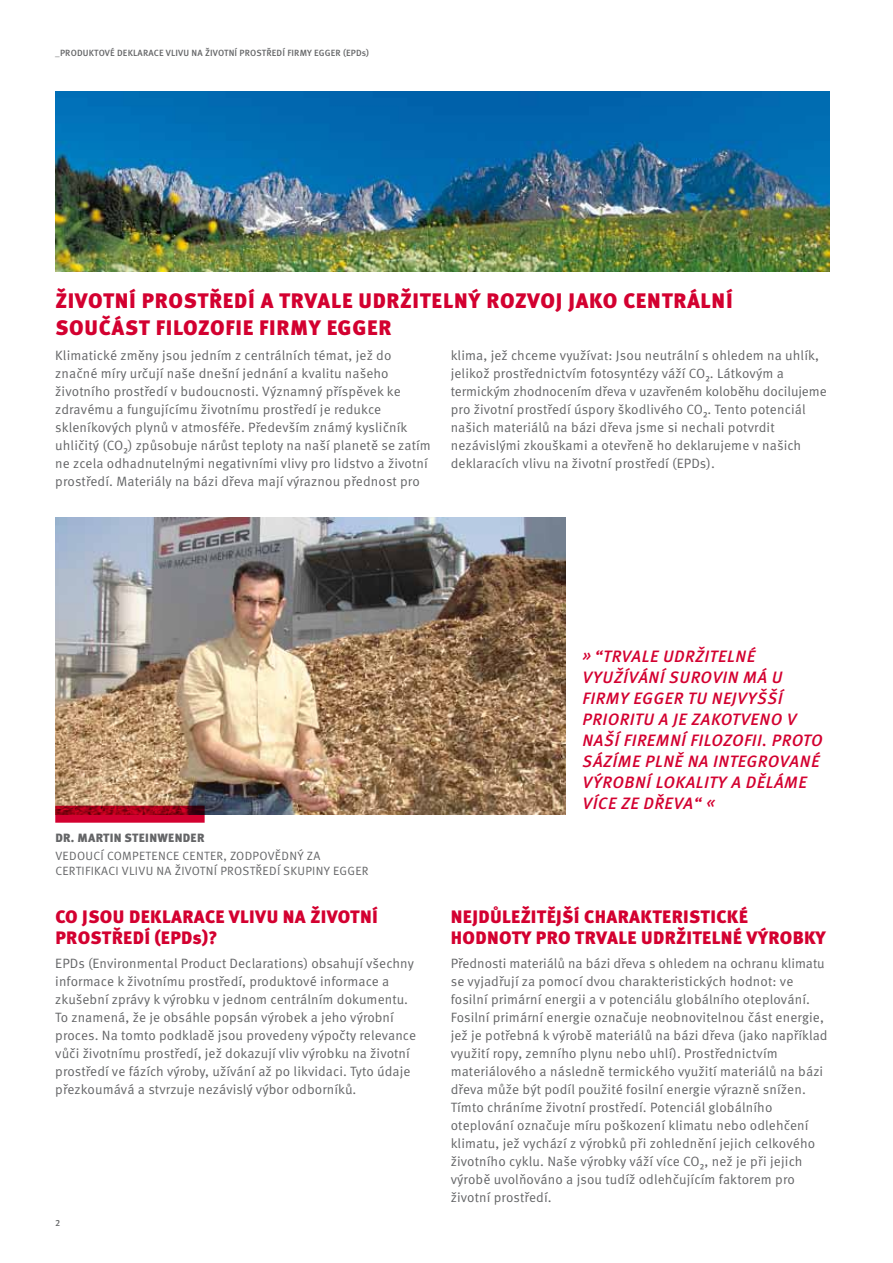
<style>
.page{position:relative;width:893px;height:1263px;background:#fff}
.page>*{position:absolute;margin:0;border:0;box-sizing:border-box;transform-origin:0 0}
.t1{font:900 21px/27px "Meta Pro";letter-spacing:.035em;color:#d30030}
.t2{font:900 18px/21px "Meta Pro";letter-spacing:.02em;color:#d30030}
.t3{font:900 18px "Meta Pro";letter-spacing:.04em;color:#d30030}
.t4{font:italic 500 16.5px/21px "Meta Pro";letter-spacing:.035em;color:#d30030}
.t5{font:13.5px/18px "Meta Pro";letter-spacing:.005em;color:#646567}
.t6{font:12px "Meta Pro";letter-spacing:.025em;color:#646567}
.t7{font:900 12px "Meta Pro";letter-spacing:.025em;color:#646567}
.t8{font:500 9px "Meta Pro";letter-spacing:.02em;color:#646567}
</style>
<div class="page">
<img style="left:55px;top:518px;width:511px;height:297px">
<svg style="left:55px;top:806px;width:150px;height:17px;background:#b20526"></svg>
<img style="left:55px;top:92px;width:774px;height:179px">
<p class="t8" style="left:55px;top:47px;width:315px">_PRODUKTOVÉ DEKLARACE VLIVU NA ŽIVOTNÍ PROSTŘEDÍ FIRMY EGGER (EPDs)</p>
<h1 class="t1" style="left:55px;top:287px;width:657px">ŽIVOTNÍ PROSTŘEDÍ A TRVALE UDRŽITELNÝ ROZVOJ JAKO CENTRÁLNÍ<br>SOUČÁST FILOZOFI E FIRM</h1>
<h1 class="t1" style="left:309px;top:314px;width:84px">Y EGGER</h1>
<p class="t5" style="left:55px;top:346px;width:377px">Klimatické změny jsou jedním z centrálních témat, jež do značné míry určují naše dnešní jednání a kvalitu našeho životního prostředí v budoucnosti. Významný příspěvek ke zdravému a fungujícímu životnímu prostředí je redukce skleníkových plynů v atmosféře. Především známý kysličník uhličitý (CO₂) způsobuje nárůst teploty na naší planetě se zatím ne zcela odhadnutelnými negativními vlivy pro lidstvo a životní prostředí. Materiály na bázi dřeva mají výraznou přednost pro</p>
<p class="t5" style="left:451px;top:346px;width:378px">klima, jež chceme využívat: Jsou neutrální s ohledem na uhlík, jelikož prostřednictvím fotosyntézy váží CO₂. Látkovým a termickým zhodnocením dřeva v uzavřeném koloběhu docilujeme pro životní prostředí úspory škodlivého CO₂. Tento potenciál našich materiálů na bázi dřeva jsme si nechali potvrdit nezávislými zkouškami a otevřeně ho deklarujeme v našich deklaracích vlivu na životní prostředí (EPDs).</p>
<p class="t7" style="left:55px;top:830px;width:148px">DR. MARTIN STEINWENDER</p>
<p class="t6" style="left:55px;top:848px;width:8px">vedoucí</p>
<p class="t6" style="left:107px;top:848px;width:33px">Competence</p>
<p class="t6" style="left:182px;top:848px;width:15px">Center</p>
<p class="t6" style="left:223px;top:848px;width:15px">, zodpov</p>
<p class="t6" style="left:275px;top:848px;width:15px">ědný</p>
<p class="t6" style="left:307px;top:848px;width:8px">za</p>
<p class="t6" style="left:55px;top:863px;width:7px">certi</p>
<p class="t6" style="left:85px;top:863px;width:12px">fikaci</p>
<p class="t6" style="left:122px;top:863px;width:8px">vlivu</p>
<p class="t6" style="left:157px;top:863px;width:26px">na životní</p>
<p class="t6" style="left:220px;top:863px;width:8px">prostředí</p>
<p class="t6" style="left:283px;top:863px;width:8px">skupin</p>
<p class="t6" style="left:324px;top:863px;width:46px">y EGGER</p>
<h2 class="t2" style="left:55px;top:907px;width:185px">CO JSOU DEKLARACE VLIVU</h2>
<h2 class="t2" style="left:283px;top:907px;width:87px">NA ŽIVOTNÍ</h2>
<h2 class="t2" style="left:55px;top:928px;width:164px">PROSTŘEDÍ (EPDS)?</h2>
<p class="t5" style="left:55px;top:955px;width:362px">EPDs (Environmental Product Declarations) obsahují všechny informace k životnímu prostředí, produktové informace a zkušební zprávy k výrobku v jednom centrálním dokumentu.<br>To znamená, že je obsáhle popsán výrobek a jeho výrobní proces. Na tomto podkladě jsou provedeny výpočty relevance vůči životnímu prostředí, jež dokazují vliv výrobku na životní prostředí ve fázích výroby, užívání až po likvidaci. Tyto údaje přezkoumává a stvrzuje nezávislý výbor odborníků.</p>
<p class="t8" style="left:55px;top:1217px;width:7px">2</p>
<p class="t4" style="left:583px;top:646px;width:201px">» “TRVALE UDRŽITELNÉ<br>VYUŽÍVÁNÍ SUROVIN MÁ U<br>FIRMY EGGERT</p>
<p class="t4" style="left:583px;top:688px;width:241px;text-indent:114px">U NEJVYŠŠÍ<br>PRIORITU A JE ZAKOTVENO V<br>NAŠÍ FIREMNÍ FILOZOFII. PROTO<br>SÁZÍME PLNĚ NA INTEGROVANÉ<br>VÝROBNÍ LOKALITY A DĚLÁME<br>VÍCE ZE DŘEVA“ «</p>
<h2 class="t2" style="left:451px;top:907px;width:272px">NEJDŮLEŽITĚJŠÍ CHARAKTERISTICKÉ<br>HODNOTY PRO TRVALE UDRŽITELNÉ</h2>
<h2 class="t3" style="left:746px;top:926px;width:81px">VÝROBKY</h2>
<p class="t5" style="left:451px;top:955px;width:378px">Přednosti materiálů na bázi dřeva s ohledem na ochranu klimatu se vyjadřují za pomocí dvou charakteristických hodnot: ve fosilní primární energii a v potenciálu globálního oteplování.<br>Fosilní primární energie označuje neobnovitelnou část energie, jež je potřebná k výrobě materiálů na bázi dřeva (jako například využití ropy, zemního plynu nebo uhlí). Prostřednictvím materiálového a následně termického využití materiálů na bázi dřeva může být podíl použité fosilní energie výrazně snížen.<br>Tímto chráníme životní prostředí. Potenciál globálního oteplování označuje míru poškození klimatu nebo odlehčení klimatu, jež vychází z výrobků při zohlednění jejich celkového životního cyklu. Naše výrobky váží více CO₂, než je při jejich výrobě uvolňováno a jsou tudíž odlehčujícím faktorem pro životní prostředí.</p>
</div>
